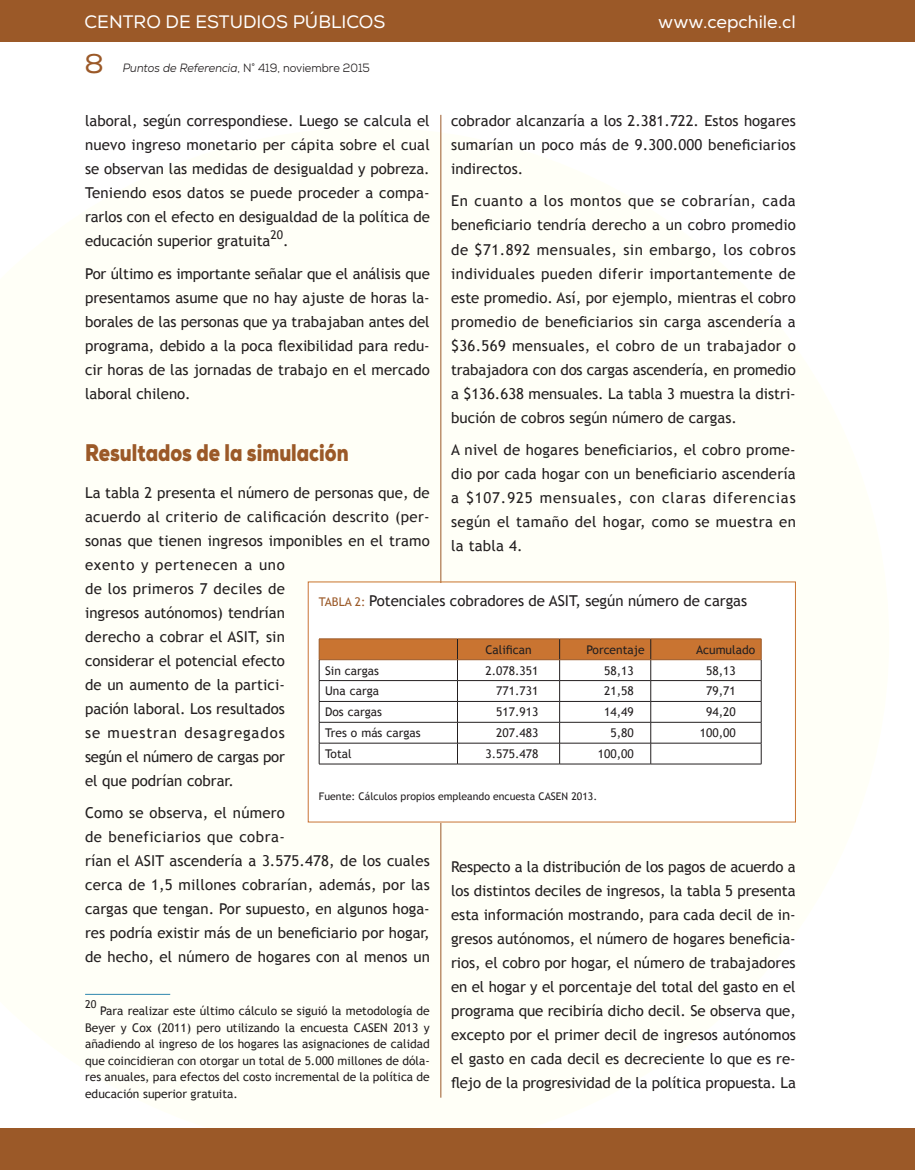
<style>
.page{position:relative;width:915px;height:1170px;background:#fff}
.page>*{position:absolute;margin:0;border:0;box-sizing:border-box;transform-origin:0 0}
.t1{font:27px "Nexa";color:#9b5928}
._12_sub1{font:900 24px "Nexa";color:#9b5928;scale:.8 1}
.t2{font:18px "Nexa";color:#fff}
._07_texto_GENERAL{font:15px/24px "Trebuchet MS";color:#231f20;text-align:justify}
._18_titulo_cuadr_gra{font:15px "Trebuchet MS";color:#231f20}
._15_nota{font:12px/16.5px "Trebuchet MS";color:#231f20;text-align:justify}
._21_texto_cuadro{font:12px "Trebuchet MS";color:#231f20}
.t3{font:12px "Nexa";color:#231f20;scale:.93 1}
._15_nota-2{font:10.8px "Trebuchet MS";color:#231f20}
._22_fuente{font:10.5px "Trebuchet MS";color:#231f20}
.s1{font-style:italic}
.s2{font-size:12px;color:#9b5928}
</style>
<div class="page">
<div style="left:0;top:0;width:914px;height:41px;background:#9b5928"></div>
<hr style="left:440px;top:115px;width:1px;height:982px;background:#9b5928">
<div style="left:0;top:1128px;width:914px;height:41px;background:#9b5928"></div>
<hr style="left:85px;top:993px;width:85px;height:1px;background:#2d86ad">
<hr style="left:319px;top:763px;width:138px;height:1px;background:#231f20">
<hr style="left:457px;top:763px;width:102px;height:1px;background:#231f20">
<hr style="left:559px;top:763px;width:91px;height:1px;background:#231f20">
<hr style="left:650px;top:763px;width:111px;height:1px;background:#231f20">
<svg style="left:319px;top:638px;width:442px;height:125px"></svg>
<hr style="left:319px;top:680px;width:138px;height:1px;background:#231f20">
<hr style="left:457px;top:680px;width:102px;height:1px;background:#231f20">
<hr style="left:559px;top:680px;width:91px;height:1px;background:#231f20">
<hr style="left:650px;top:680px;width:111px;height:1px;background:#231f20">
<p class="t2" style="left:84px;top:11px;width:302px">CENTRO DE ESTUDIOS PÚBLICOS</p>
<p class="t3" style="left:123px;top:60px;width:267px"><span class="s1">Puntos de Referencia</span>, N° 419, noviembre 2015</p>
<h1 class="t1" style="left:84px;top:47px;width:21px">8</h1>
<p class="t2" style="left:658px;top:11px;width:139px">www.cepchile.cl</p>
<p class="_07_texto_GENERAL" style="left:85px;top:109px;width:346px">laboral, según correspondiese. Luego se calcula el nuevo ingreso monetario per cápita sobre el cual se observan las medidas de desigualdad y pobreza.<br>Teniendo esos datos se puede proceder a compa&shy;rarlos con el efecto en desigualdad de la política de educación superior gratuita</p>
<p class="_07_texto_GENERAL" style="left:451px;top:109px;width:346px">cobrador alcanzaría a los 2.381.722. Estos hogares sumarían un poco más de 9.300.000 beneficiarios indirectos.</p>
<p class="_07_texto_GENERAL" style="left:451px;top:189px;width:346px">En cuanto a los montos que se cobrarían, cada beneficiario tendría derecho a un cobro promedio de $71.892 mensuales, sin embargo, los cobros individuales pueden diferir importantemente de este promedio. Así, por ejemplo, mientras el cobro promedio de beneficiarios sin carga ascendería a $36.569 mensuales, el cobro de un trabajador o trabajadora con dos cargas ascendería, en promedio a $136.638 mensuales. La tabla 3 muestra la distri&shy;bución de cobros según número de cargas.</p>
<p class="_07_texto_GENERAL" style="left:451px;top:438px;width:346px">A nivel de hogares beneficiarios, el cobro prome&shy;dio por cada hogar con un beneficiario ascendería a $107.925 mensuales, con claras diferencias según el tamaño del hogar, como se muestra en la tabla 4.</p>
<p class="_15_nota" style="left:270px;top:226px;width:14px">20</p>
<p class="_07_texto_GENERAL" style="left:283px;top:229px;width:7px">.</p>
<p class="_07_texto_GENERAL" style="left:85px;top:261px;width:346px">Por último es importante señalar que el análisis que presentamos asume que no hay ajuste de horas la&shy;borales de las personas que ya trabajaban antes del programa, debido a la poca flexibilidad para redu&shy;cir horas de las jornadas de trabajo en el mercado laboral chileno.</p>
<p class="_12_sub1" style="left:85px;top:437px;width:331px">Resultados de la simulación</p>
<p class="_07_texto_GENERAL" style="left:85px;top:480px;width:346px;text-align:left">La tabla 2 presenta el número de personas que, de acuerdo al criterio de calificación descrito (per&shy;sonas que tienen ingresos imponibles en el tramo exento y pertenecen a uno<br>de los primeros 7 deciles de<br>ingresos autónomos) tendrían<br>derecho a cobrar el ASIT, sin<br>considerar el potencial efecto<br>de un aumento de la partici-<br>pación laboral. Los resultados<br>se muestran desagregados<br>según el número de cargas por<br>el que podrían cobrar.</p>
<p class="_07_texto_GENERAL" style="left:85px;top:801px;width:346px;text-align:left">Como se observa, el número<br>de beneficiarios que cobra-<br>rían el ASIT ascendería a 3.575.478, de los cuales cerca de 1,5 millones cobrarían, además, por las cargas que tengan. Por supuesto, en algunos hoga&shy;res podría existir más de un beneficiario por hogar, de hecho, el número de hogares con al menos un</p>
<p class="_15_nota-2" style="left:85px;top:998px;width:13px">20</p>
<p class="_15_nota" style="left:85px;top:1002px;width:346px;text-indent:15px">Para realizar este último cálculo se siguió la metodología de Beyer y Cox (2011) pero utilizando la encuesta CASEN 2013 y añadiendo al ingreso de los hogares las asignaciones de calidad que coincidieran con otorgar un total de 5.000 millones de dóla&shy;res anuales, para efectos del costo incremental de la política de educación superior gratuita.</p>
<p class="_18_titulo_cuadr_gra" style="left:319px;top:592px;width:429px"><span class="s2">TABLA 2:</span> Potenciales cobradores de ASIT, según número de cargas</p>
<p class="_21_texto_cuadro" style="left:485px;top:642px;width:48px">Califican</p>
<p class="_21_texto_cuadro" style="left:586px;top:642px;width:60px">Porcentaje</p>
<p class="_21_texto_cuadro" style="left:695px;top:642px;width:61px">Acumulado</p>
<p class="_21_texto_cuadro" style="left:325px;top:663px;width:55px">Sin cargas</p>
<p class="_21_texto_cuadro" style="left:485px;top:663px;width:54px">2.078.351</p>
<p class="_21_texto_cuadro" style="left:604px;top:663px;width:31px">58,13</p>
<p class="_21_texto_cuadro" style="left:705px;top:663px;width:31px">58,13</p>
<p class="_21_texto_cuadro" style="left:325px;top:684px;width:55px">Una carga</p>
<p class="_21_texto_cuadro" style="left:496px;top:684px;width:44px">771.731</p>
<p class="_21_texto_cuadro" style="left:604px;top:684px;width:31px">21,58</p>
<p class="_21_texto_cuadro" style="left:705px;top:684px;width:31px">79,71</p>
<p class="_21_texto_cuadro" style="left:325px;top:705px;width:58px">Dos cargas</p>
<p class="_21_texto_cuadro" style="left:496px;top:705px;width:44px">517.913</p>
<p class="_21_texto_cuadro" style="left:604px;top:705px;width:31px">14,49</p>
<p class="_21_texto_cuadro" style="left:705px;top:705px;width:31px">94,20</p>
<p class="_21_texto_cuadro" style="left:325px;top:725px;width:97px">Tres o más cargas</p>
<p class="_21_texto_cuadro" style="left:496px;top:725px;width:44px">207.483</p>
<p class="_21_texto_cuadro" style="left:610px;top:725px;width:25px">5,80</p>
<p class="_21_texto_cuadro" style="left:699px;top:725px;width:37px">100,00</p>
<p class="_21_texto_cuadro" style="left:325px;top:746px;width:28px">Total</p>
<p class="_21_texto_cuadro" style="left:485px;top:746px;width:54px">3.575.478</p>
<p class="_21_texto_cuadro" style="left:597px;top:746px;width:37px">100,00</p>
<p class="_22_fuente" style="left:319px;top:790px;width:280px">Fuente: Cálculos propios empleando encuesta CASEN 2013.</p>
<p class="_07_texto_GENERAL" style="left:451px;top:854px;width:346px">Respecto a la distribución de los pagos de acuerdo a los distintos deciles de ingresos, la tabla 5 presenta esta información mostrando, para cada decil de in&shy;gresos autónomos, el número de hogares beneficia&shy;rios, el cobro por hogar, el número de trabajadores en el hogar y el porcentaje del total del gasto en el programa que recibiría dicho decil. Se observa que, excepto por el primer decil de ingresos autónomos el gasto en cada decil es decreciente lo que es re&shy;flejo de la progresividad de la política propuesta. La</p>
</div>
